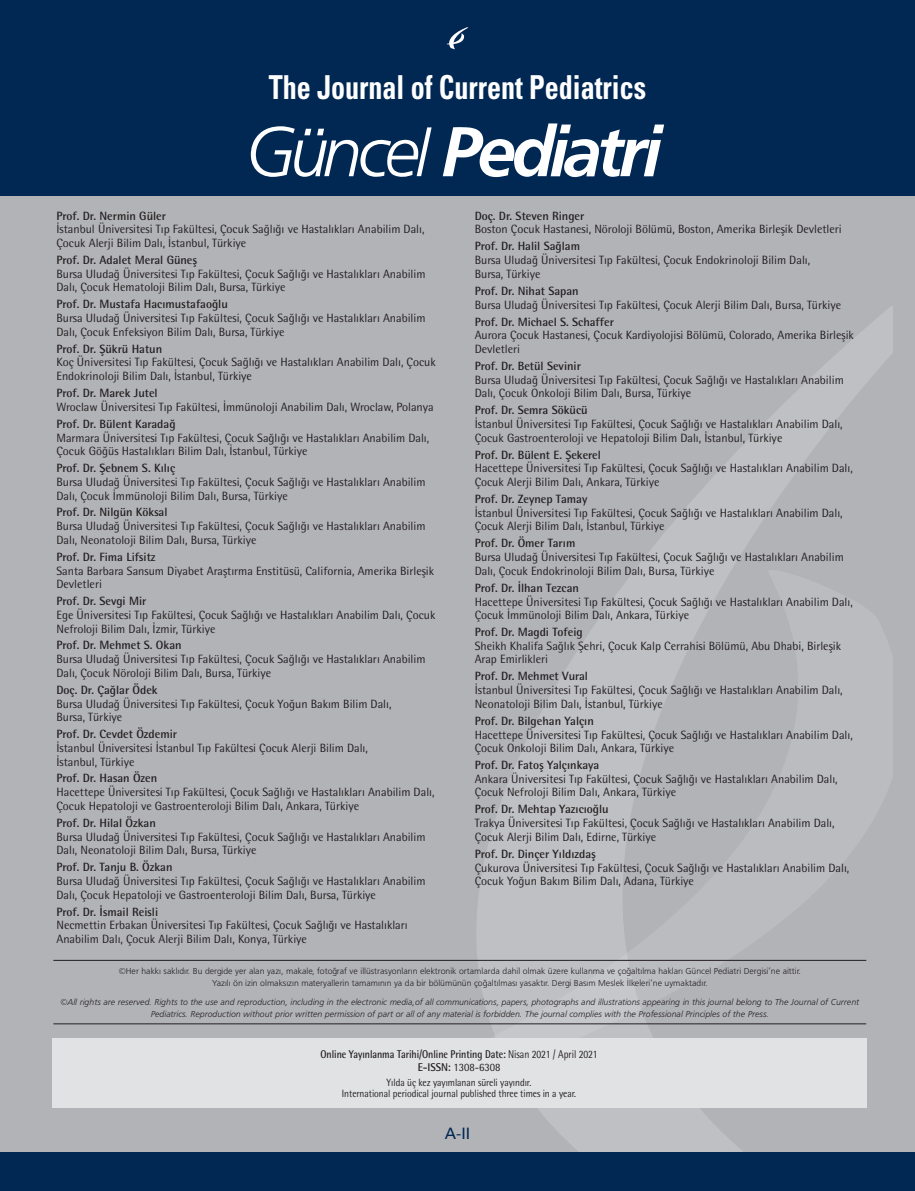
<style>
.page{position:relative;width:915px;height:1191px;background:#fff}
.page>*{position:absolute;margin:0;border:0;box-sizing:border-box;transform-origin:0 0}
.t1{font:33px "Univers Cond Bd Tr";color:#fff;scale:.85 1}
.t2{font:15.75px "Univers Tr";color:#002853}
.t3{font:12px/13.5px "Rotis Semi Sans Std";color:#231f20}
.t4{font:700 12px "Rotis Semi Sans Std";color:#231f20}
.t5{font:700 11.25px/13.5px "Rotis Semi Sans Std";letter-spacing:-.005em;color:#231f20;text-align:center;scale:.86 1}
.t6{font:10.5px/10.5px "Rotis Semi Sans Std";letter-spacing:-.005em;color:#231f20;text-align:center;scale:.9 1}
.t7{font:9px/12px "Frugal Italic Tr";color:#231f20;text-align:center}
.t8{font:9px/12px "Frugal Normal Tr";color:#231f20;text-align:center}
.s1{font-family:"Frugal Normal Tr"}
.s2{font-weight:400}
</style>
<div class="page">
<div style="left:0;top:193px;width:914px;height:998px;background:#b2b3b7"></div>
<svg style="left:538px;top:307px;width:355px;height:845px"></svg>
<svg style="left:406px;top:568px;width:487px;height:521px"></svg>
<div style="left:0;top:1152px;width:914px;height:39px;background:#002853"></div>
<div style="left:0;top:0;width:914px;height:196px;background:#002853"></div>
<svg style="left:446px;top:27px;width:22px;height:23px"></svg>
<svg style="left:251px;top:126px;width:180px;height:51px"></svg>
<svg style="left:442px;top:123px;width:222px;height:54px"></svg>
<div style="left:52px;top:1038px;width:813px;height:70px;background:#e1e2e4"></div>
<hr style="left:53px;top:960px;width:812px;height:1px;background:#231f20">
<hr style="left:53px;top:1023px;width:812px;height:1px;background:#231f20">
<h1 class="t1" style="left:269px;top:67px;width:445px">The Journal of Current Pediatrics</h1>
<p class="t4" style="left:56px;top:208px;width:111px">Prof. Dr. Nermin Güler</p>
<p class="t3" style="left:56px;top:222px;width:369px">İstanbul Üniversitesi Tıp Fakültesi, Çocuk Sağlığı ve Hastalıkları Anabilim Dalı,<br>Çocuk Alerji Bilim Dalı, İstanbul, Türkiye</p>
<p class="t4" style="left:56px;top:252px;width:142px">Prof. Dr. Adalet Meral Güneş</p>
<p class="t3" style="left:56px;top:267px;width:370px">Bursa Uludağ Üniversitesi Tıp Fakültesi, Çocuk Sağlığı ve Hastalıkları Anabilim<br>Dalı, Çocuk Hematoloji Bilim Dalı, Bursa, Türkiye</p>
<p class="t4" style="left:56px;top:297px;width:173px">Prof. Dr. Mustafa Hacımustafaoğlu</p>
<p class="t3" style="left:56px;top:311px;width:370px">Bursa Uludağ Üniversitesi Tıp Fakültesi, Çocuk Sağlığı ve Hastalıkları Anabilim<br>Dalı, Çocuk Enfeksiyon Bilim Dalı, Bursa, Türkiye</p>
<p class="t4" style="left:56px;top:341px;width:107px">Prof. Dr. Şükrü Hatun</p>
<p class="t3" style="left:56px;top:355px;width:380px">Koç Üniversitesi Tıp Fakültesi, Çocuk Sağlığı ve Hastalıkları Anabilim Dalı, Çocuk<br>Endokrinoloji Bilim Dalı, İstanbul, Türkiye</p>
<p class="t4" style="left:56px;top:385px;width:103px">Prof. Dr. Marek Jutel</p>
<p class="t3" style="left:56px;top:400px;width:378px">Wroclaw Üniversitesi Tıp Fakültesi, İmmünoloji Anabilim Dalı, Wroclaw, Polanya</p>
<p class="t4" style="left:56px;top:416px;width:121px">Prof. Dr. Bülent Karadağ</p>
<p class="t3" style="left:56px;top:431px;width:374px">Marmara Üniversitesi Tıp Fakültesi, Çocuk Sağlığı ve Hastalıkları Anabilim Dalı,<br>Çocuk Göğüs Hastalıkları Bilim Dalı, İstanbul, Türkiye</p>
<p class="t4" style="left:56px;top:460px;width:120px">Prof. Dr. Şebnem S. Kılıç</p>
<p class="t3" style="left:56px;top:475px;width:370px">Bursa Uludağ Üniversitesi Tıp Fakültesi, Çocuk Sağlığı ve Hastalıkları Anabilim<br>Dalı, Çocuk İmmünoloji Bilim Dalı, Bursa, Türkiye</p>
<p class="t4" style="left:56px;top:505px;width:112px">Prof. Dr. Nilgün Köksal</p>
<p class="t3" style="left:56px;top:519px;width:370px">Bursa Uludağ Üniversitesi Tıp Fakültesi, Çocuk Sağlığı ve Hastalıkları Anabilim<br>Dalı, Neonatoloji Bilim Dalı, Bursa, Türkiye</p>
<p class="t4" style="left:56px;top:549px;width:100px">Prof. Dr. Fima Lifsitz</p>
<p class="t3" style="left:56px;top:564px;width:379px">Santa Barbara Sansum Diyabet Araştırma Enstitüsü, California, Amerika Birleşik<br>Devletleri</p>
<p class="t4" style="left:56px;top:593px;width:91px">Prof. Dr. Sevgi Mir</p>
<p class="t3" style="left:56px;top:608px;width:380px">Ege Üniversitesi Tıp Fakültesi, Çocuk Sağlığı ve Hastalıkları Anabilim Dalı, Çocuk<br>Nefroloji Bilim Dalı, İzmir, Türkiye</p>
<p class="t4" style="left:56px;top:638px;width:127px">Prof. Dr. Mehmet S. Okan</p>
<p class="t3" style="left:56px;top:652px;width:370px">Bursa Uludağ Üniversitesi Tıp Fakültesi, Çocuk Sağlığı ve Hastalıkları Anabilim<br>Dalı, Çocuk Nöroloji Bilim Dalı, Bursa, Türkiye</p>
<p class="t4" style="left:56px;top:682px;width:103px">Doç. Dr. Çağlar Ödek</p>
<p class="t3" style="left:56px;top:697px;width:336px">Bursa Uludağ Üniversitesi Tıp Fakültesi, Çocuk Yoğun Bakım Bilim Dalı,<br>Bursa, Türkiye</p>
<p class="t4" style="left:56px;top:726px;width:122px">Prof. Dr. Cevdet Özdemir</p>
<p class="t3" style="left:56px;top:741px;width:313px">İstanbul Üniversitesi İstanbul Tıp Fakültesi Çocuk Alerji Bilim Dalı,<br>İstanbul, Türkiye</p>
<p class="t4" style="left:56px;top:771px;width:102px">Prof. Dr. Hasan Özen</p>
<p class="t3" style="left:56px;top:785px;width:379px">Hacettepe Üniversitesi Tıp Fakültesi, Çocuk Sağlığı ve Hastalıkları Anabilim Dalı,<br>Çocuk Hepatoloji ve Gastroenteroloji Bilim Dalı, Ankara, Türkiye</p>
<p class="t4" style="left:56px;top:815px;width:101px">Prof. Dr. Hilal Özkan</p>
<p class="t3" style="left:56px;top:830px;width:370px">Bursa Uludağ Üniversitesi Tıp Fakültesi, Çocuk Sağlığı ve Hastalıkları Anabilim<br>Dalı, Neonatoloji Bilim Dalı, Bursa, Türkiye</p>
<p class="t4" style="left:56px;top:859px;width:117px">Prof. Dr. Tanju B. Özkan</p>
<p class="t3" style="left:56px;top:874px;width:370px">Bursa Uludağ Üniversitesi Tıp Fakültesi, Çocuk Sağlığı ve Hastalıkları Anabilim<br>Dalı, Çocuk Hepatoloji ve Gastroenteroloji Bilim Dalı, Bursa, Türkiye</p>
<p class="t4" style="left:56px;top:904px;width:103px">Prof. Dr. İsmail Reisli</p>
<p class="t3" style="left:56px;top:918px;width:353px">Necmettin Erbakan Üniversitesi Tıp Fakültesi, Çocuk Sağlığı ve Hastalıkları<br>Anabilim Dalı, Çocuk Alerji Bilim Dalı, Konya, Türkiye</p>
<p class="t4" style="left:474px;top:208px;width:111px">Doç. Dr. Steven Ringer</p>
<p class="t3" style="left:474px;top:222px;width:368px">Boston Çocuk Hastanesi, Nöroloji Bölümü, Boston, Amerika Birleşik Devletleri</p>
<p class="t4" style="left:474px;top:239px;width:107px">Prof. Dr. Halil Sağlam</p>
<p class="t3" style="left:474px;top:253px;width:337px">Bursa Uludağ Üniversitesi Tıp Fakültesi, Çocuk Endokrinoloji Bilim Dalı,<br>Bursa, Türkiye</p>
<p class="t4" style="left:474px;top:283px;width:105px">Prof. Dr. Nihat Sapan</p>
<p class="t3" style="left:474px;top:298px;width:368px">Bursa Uludağ Üniversitesi Tıp Fakültesi, Çocuk Alerji Bilim Dalı, Bursa, Türkiye</p>
<p class="t4" style="left:474px;top:314px;width:141px">Prof. Dr. Michael S. Schaffer</p>
<p class="t3" style="left:474px;top:328px;width:380px">Aurora Çocuk Hastanesi, Çocuk Kardiyolojisi Bölümü, Colorado, Amerika Birleşik<br>Devletleri</p>
<p class="t4" style="left:474px;top:358px;width:108px">Prof. Dr. Betül Sevinir</p>
<p class="t3" style="left:474px;top:373px;width:370px">Bursa Uludağ Üniversitesi Tıp Fakültesi, Çocuk Sağlığı ve Hastalıkları Anabilim<br>Dalı, Çocuk Onkoloji Bilim Dalı, Bursa, Türkiye</p>
<p class="t4" style="left:474px;top:403px;width:114px">Prof. Dr. Semra Sökücü</p>
<p class="t3" style="left:474px;top:417px;width:369px">İstanbul Üniversitesi Tıp Fakültesi, Çocuk Sağlığı ve Hastalıkları Anabilim Dalı,<br>Çocuk Gastroenteroloji ve Hepatoloji Bilim Dalı, İstanbul, Türkiye</p>
<p class="t4" style="left:474px;top:447px;width:128px">Prof. Dr. Bülent E. Şekerel</p>
<p class="t3" style="left:474px;top:461px;width:379px">Hacettepe Üniversitesi Tıp Fakültesi, Çocuk Sağlığı ve Hastalıkları Anabilim Dalı,<br>Çocuk Alerji Bilim Dalı, Ankara, Türkiye</p>
<p class="t4" style="left:474px;top:491px;width:114px">Prof. Dr. Zeynep Tamay</p>
<p class="t3" style="left:474px;top:506px;width:369px">İstanbul Üniversitesi Tıp Fakültesi, Çocuk Sağlığı ve Hastalıkları Anabilim Dalı,<br>Çocuk Alerji Bilim Dalı, İstanbul, Türkiye</p>
<p class="t4" style="left:474px;top:536px;width:102px">Prof. Dr. Ömer Tarım</p>
<p class="t3" style="left:474px;top:550px;width:370px">Bursa Uludağ Üniversitesi Tıp Fakültesi, Çocuk Sağlığı ve Hastalıkları Anabilim<br>Dalı, Çocuk Endokrinoloji Bilim Dalı, Bursa, Türkiye</p>
<p class="t4" style="left:474px;top:580px;width:106px">Prof. Dr. İlhan Tezcan</p>
<p class="t3" style="left:474px;top:594px;width:379px">Hacettepe Üniversitesi Tıp Fakültesi, Çocuk Sağlığı ve Hastalıkları Anabilim Dalı,<br>Çocuk İmmünoloji Bilim Dalı, Ankara, Türkiye</p>
<p class="t4" style="left:474px;top:624px;width:109px">Prof. Dr. Magdi Tofeig</p>
<p class="t3" style="left:474px;top:639px;width:368px">Sheikh Khalifa Sağlık Şehri, Çocuk Kalp Cerrahisi Bölümü, Abu Dhabi, Birleşik<br>Arap Emirlikleri</p>
<p class="t4" style="left:474px;top:669px;width:115px">Prof. Dr. Mehmet Vural</p>
<p class="t3" style="left:474px;top:683px;width:369px">İstanbul Üniversitesi Tıp Fakültesi, Çocuk Sağlığı ve Hastalıkları Anabilim Dalı,<br>Neonatoloji Bilim Dalı, İstanbul, Türkiye</p>
<p class="t4" style="left:474px;top:713px;width:121px">Prof. Dr. Bilgehan Yalçın</p>
<p class="t3" style="left:474px;top:727px;width:379px">Hacettepe Üniversitesi Tıp Fakültesi, Çocuk Sağlığı ve Hastalıkları Anabilim Dalı,<br>Çocuk Onkoloji Bilim Dalı, Ankara, Türkiye</p>
<p class="t4" style="left:474px;top:757px;width:126px">Prof. Dr. Fatoş Yalçınkaya</p>
<p class="t3" style="left:474px;top:772px;width:364px">Ankara Üniversitesi Tıp Fakültesi, Çocuk Sağlığı ve Hastalıkları Anabilim Dalı,<br>Çocuk Nefroloji Bilim Dalı, Ankara, Türkiye</p>
<p class="t4" style="left:474px;top:802px;width:135px">Prof. Dr. Mehtap Yazıcıoğlu</p>
<p class="t3" style="left:474px;top:816px;width:361px">Trakya Üniversitesi Tıp Fakültesi, Çocuk Sağlığı ve Hastalıkları Anabilim Dalı,<br>Çocuk Alerji Bilim Dalı, Edirne, Türkiye</p>
<p class="t4" style="left:474px;top:846px;width:123px">Prof. Dr. Dinçer Yıldızdaş</p>
<p class="t3" style="left:474px;top:860px;width:376px">Çukurova Üniversitesi Tıp Fakültesi, Çocuk Sağlığı ve Hastalıkları Anabilim Dalı,<br>Çocuk Yoğun Bakım Bilim Dalı, Adana, Türkiye</p>
<p class="t8" style="left:119px;top:964px;width:683px">©Her hakk› sakl›d›r. Bu dergide yer alan yaz›, makale, foto€raf ve illüstrasyonlar›n elektronik ortamlarda dahil olmak üzere kullanma ve ço€alt›lma haklar› Güncel Pediatri Dergisi’ne aittir.<br>Yaz›l› ön izin olmaks›z›n materyallerin tamam›n›n ya da bir bölümünün ço€alt›lmas› yasakt›r. Dergi Bas›m Meslek ‹lkeleri’ne uymaktad›r.</p>
<p class="t7" style="left:60px;top:996px;width:800px"><span class="s1">©</span>All rights are reserved. Rights to the use and reproduction, including in the electronic media,of all communications, papers, photographs and illustrations appearing in this journal belong to The Journal of Current<br>Pediatrics. Reproduction without prior written permission of part or all of any material is forbidden. The journal complies with the Professional Principles of the Press.</p>
<p class="t5" style="left:320px;top:1047px;width:323px">Online Yayınlanma Tarihi/Online Printing Date: <span class="s2">Nisan 2021 / April 2021<br></span>E-ISSN: <span class="s2">1308-6308</span></p>
<p class="t6" style="left:342px;top:1077px;width:262px">Yılda üç kez yayımlanan süreli yayındır.<br>International periodical journal published three times in a year.</p>
<h2 class="t2" style="left:444px;top:1124px;width:27px">A-II</h2>
</div>
